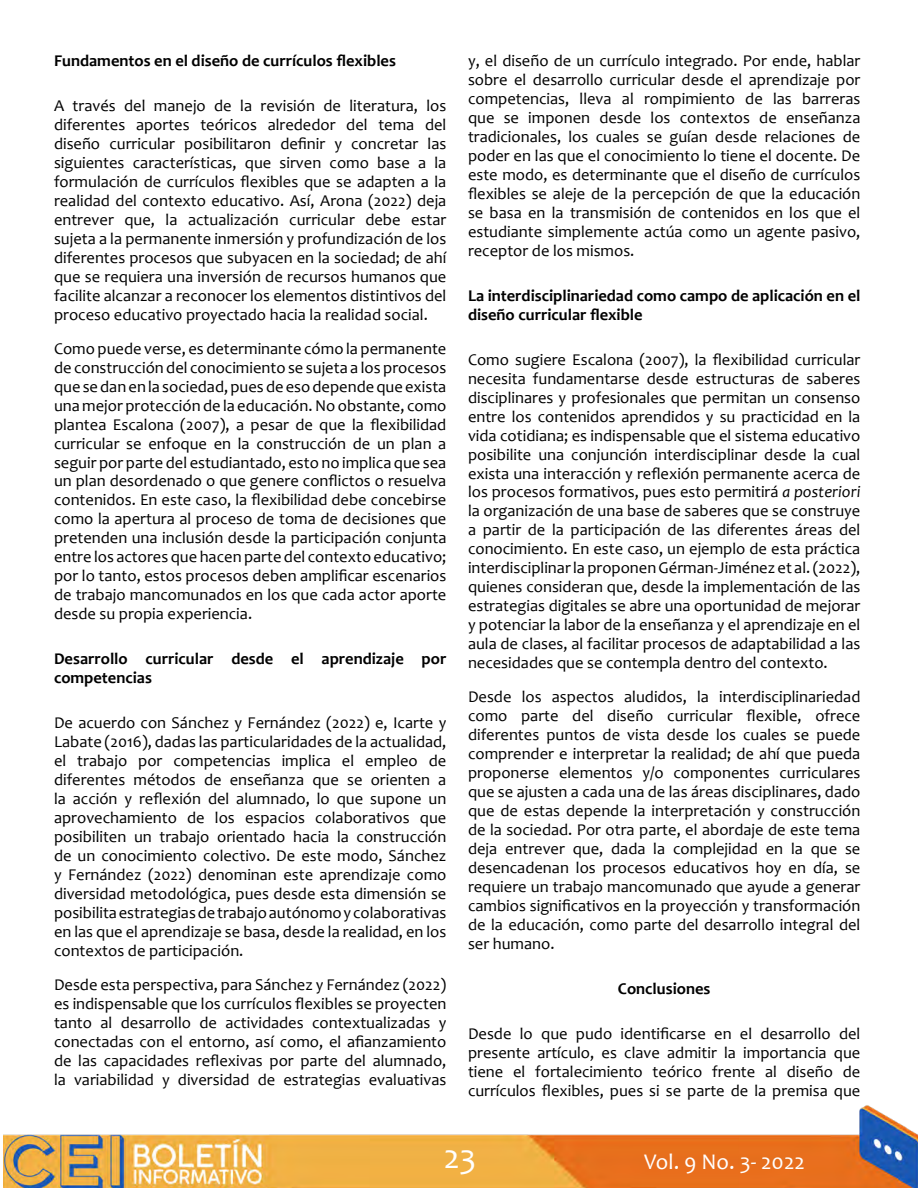
<style>
.page{position:relative;width:918px;height:1188px;background:#fff}
.page>*{position:absolute;margin:0;border:0;box-sizing:border-box;transform-origin:0 0}
.t1{font:34.5px "Candara";color:#fff}
.t2{font:22.5px "Candara";color:#fff}
.t3{font:16.5px/18.9px "Candara";color:#000;text-align:justify}
.t4{font:700 16.5px/18.9px "Candara";color:#000}
.s1{font-style:italic}
</style>
<div class="page">
<img style="left:3px;top:1105px;width:915px;height:83px">
<p class="t4" style="left:54px;top:51px;width:343px">Fundamentos en el diseño de currículos flexibles</p>
<p class="t3" style="left:54px;top:96px;width:394px">A través del manejo de la revisión de literatura, los diferentes aportes teóricos alrededor del tema del diseño curricular posibilitaron definir y concretar las siguientes características, que sirven como base a la formulación de currículos flexibles que se adapten a la realidad del contexto educativo. Así, Arona (2022) deja entrever que, la actualización curricular debe estar sujeta a la permanente inmersión y profundización de los diferentes procesos que subyacen en la sociedad; de ahí que se requiera una inversión de recursos humanos que facilite alcanzar a reconocer los elementos distintivos del proceso educativo proyectado hacia la realidad social.</p>
<p class="t3" style="left:54px;top:339px;width:394px">Como puede verse, es determinante cómo la permanente de construcción del conocimiento se sujeta a los procesos que se dan en la sociedad, pues de eso depende que exista una mejor protección de la educación. No obstante, como plantea Escalona (2007), a pesar de que la flexibilidad curricular se enfoque en la construcción de un plan a seguir por parte del estudiantado, esto no implica que sea un plan desordenado o que genere conflictos o resuelva contenidos. En este caso, la flexibilidad debe concebirse como la apertura al proceso de toma de decisiones que pretenden una inclusión desde la participación conjunta entre los actores que hacen parte del contexto educativo; por lo tanto, estos procesos deben amplificar escenarios de trabajo mancomunados en los que cada actor aporte desde su propia experiencia.</p>
<p class="t4" style="left:54px;top:649px;width:394px">Desarrollo curricular desde el aprendizaje por competencias</p>
<p class="t3" style="left:54px;top:713px;width:394px">De acuerdo con Sánchez y Fernández (2022) e, Icarte y Labate (2016), dadas las particularidades de la actualidad, el trabajo por competencias implica el empleo de diferentes métodos de enseñanza que se orienten a la acción y reflexión del alumnado, lo que supone un aprovechamiento de los espacios colaborativos que posibiliten un trabajo orientado hacia la construcción de un conocimiento colectivo. De este modo, Sánchez y Fernández (2022) denominan este aprendizaje como diversidad metodológica, pues desde esta dimensión se posibilita estrategias de trabajo autónomo y colaborativas en las que el aprendizaje se basa, desde la realidad, en los contextos de participación.</p>
<p class="t3" style="left:54px;top:975px;width:394px">Desde esta perspectiva, para Sánchez y Fernández (2022) es indispensable que los currículos flexibles se proyecten tanto al desarrollo de actividades contextualizadas y conectadas con el entorno, así como, el afianzamiento de las capacidades reflexivas por parte del alumnado, la variabilidad y diversidad de estrategias evaluativas</p>
<p class="t3" style="left:468px;top:51px;width:394px">y, el diseño de un currículo integrado. Por ende, hablar sobre el desarrollo curricular desde el aprendizaje por competencias, lleva al rompimiento de las barreras que se imponen desde los contextos de enseñanza tradicionales, los cuales se guían desde relaciones de poder en las que el conocimiento lo tiene el docente. De este modo, es determinante que el diseño de currículos flexibles se aleje de la percepción de que la educación se basa en la transmisión de contenidos en los que el estudiante simplemente actúa como un agente pasivo, receptor de los mismos.</p>
<p class="t4" style="left:468px;top:286px;width:394px">La interdisciplinariedad como campo de aplicación en el diseño curricular flexible</p>
<p class="t3" style="left:468px;top:350px;width:394px">Como sugiere Escalona (2007), la flexibilidad curricular necesita fundamentarse desde estructuras de saberes disciplinares y profesionales que permitan un consenso entre los contenidos aprendidos y su practicidad en la vida cotidiana; es indispensable que el sistema educativo posibilite una conjunción interdisciplinar desde la cual exista una interacción y reflexión permanente acerca de los procesos formativos, pues esto permitirá <span class="s1">a posteriori </span>la organización de una base de saberes que se construye a partir de la participación de las diferentes áreas del conocimiento. En este caso, un ejemplo de esta práctica interdisciplinar la proponen Gérman-Jiménez et al. (2022), quienes consideran que, desde la implementación de las estrategias digitales se abre una oportunidad de mejorar y potenciar la labor de la enseñanza y el aprendizaje en el aula de clases, al facilitar procesos de adaptabilidad a las necesidades que se contempla dentro del contexto.</p>
<p class="t3" style="left:468px;top:687px;width:394px">Desde los aspectos aludidos, la interdisciplinariedad como parte del diseño curricular flexible, ofrece diferentes puntos de vista desde los cuales se puede comprender e interpretar la realidad; de ahí que pueda proponerse elementos y/o componentes curriculares que se ajusten a cada una de las áreas disciplinares, dado que de estas depende la interpretación y construcción de la sociedad. Por otra parte, el abordaje de este tema deja entrever que, dada la complejidad en la que se desencadenan los procesos educativos hoy en día, se requiere un trabajo mancomunado que ayude a generar cambios significativos en la proyección y transformación de la educación, como parte del desarrollo integral del ser humano.</p>
<p class="t4" style="left:618px;top:979px;width:94px">Conclusiones</p>
<p class="t3" style="left:468px;top:1024px;width:394px">Desde lo que pudo identificarse en el desarrollo del presente artículo, es clave admitir la importancia que tiene el fortalecimiento teórico frente al diseño de currículos flexibles, pues si se parte de la premisa que</p>
<h1 class="t1" style="left:444px;top:1135px;width:34px">23</h1>
<h2 class="t2" style="left:644px;top:1147px;width:162px">Vol. 9 No. 3- 2022</h2>
</div>
